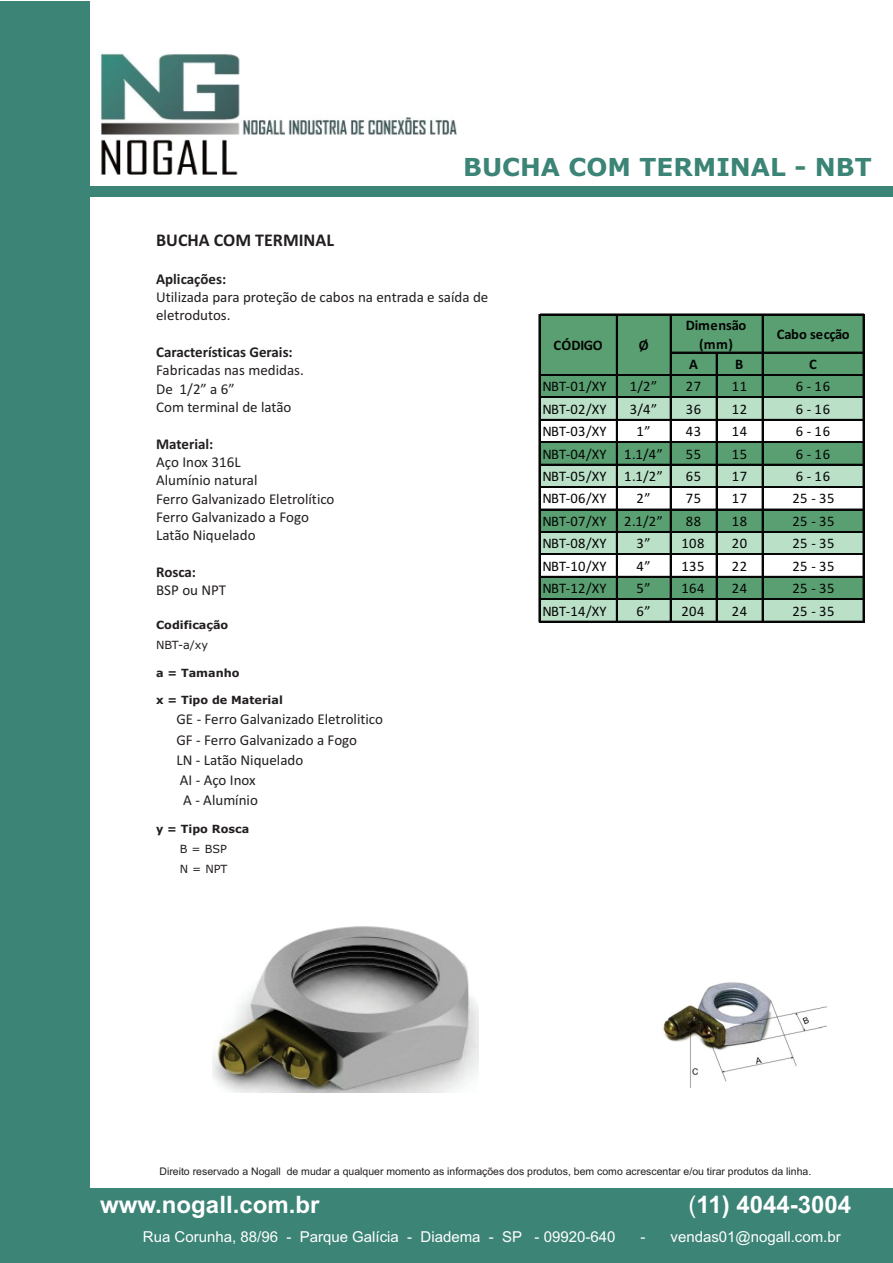
<style>
.page{position:relative;width:893px;height:1263px;background:#fff}
.page>*{position:absolute;margin:0;border:0;box-sizing:border-box;transform-origin:0 0}
.t1{font:700 24.75px "Verdana";color:#3b8476}
.t2{font:700 24px "Arial";color:#fff}
.t3{font:700 18px "Calibri";color:#231f20}
.t4{font:15px/18.3px "Calibri";color:#231f20}
.t5{font:15px "Arial";color:#fff}
.t6{font:700 15px "Calibri";color:#231f20}
.t7{font:14.55px "Calibri";letter-spacing:.03em;color:#040504}
.t8{font:700 14.55px/19px "Calibri";letter-spacing:-.015em;color:#040504;text-align:center}
.t9{font:700 11.25px "Verdana";color:#231f20}
.t10{font:11.25px/20.1px "Verdana";color:#231f20}
.t11{font:10.5px "Arial";color:#231f20}
.s1{font-weight:400}
</style>
<div class="page">
<div style="left:85px;top:187px;width:808px;height:10px;background:#3b8476"></div>
<div style="left:539px;top:314px;width:325px;height:84px;background:#599f71"></div>
<div style="left:539px;top:397px;width:325px;height:23px;background:#bae0c8"></div>
<div style="left:539px;top:442px;width:325px;height:23px;background:#599f71"></div>
<div style="left:539px;top:464px;width:325px;height:24px;background:#bae0c8"></div>
<div style="left:539px;top:509px;width:325px;height:24px;background:#599f71"></div>
<div style="left:539px;top:531px;width:325px;height:24px;background:#bae0c8"></div>
<div style="left:539px;top:576px;width:325px;height:24px;background:#599f71"></div>
<div style="left:539px;top:599px;width:325px;height:23px;background:#bae0c8"></div>
<hr style="left:539px;top:314px;width:1px;height:308px;background:#040504">
<hr style="left:616px;top:315px;width:1px;height:307px;background:#040504">
<hr style="left:670px;top:315px;width:1px;height:307px;background:#040504">
<hr style="left:762px;top:315px;width:1px;height:307px;background:#040504">
<hr style="left:863px;top:315px;width:1px;height:307px;background:#040504">
<hr style="left:716px;top:353px;width:1px;height:269px;background:#040504">
<hr style="left:540px;top:314px;width:324px;height:1px;background:#040504">
<hr style="left:671px;top:352px;width:193px;height:1px;background:#040504">
<hr style="left:540px;top:374px;width:324px;height:2px;background:#040504">
<hr style="left:540px;top:397px;width:324px;height:1px;background:#040504">
<hr style="left:540px;top:419px;width:324px;height:1px;background:#040504">
<hr style="left:540px;top:441px;width:324px;height:1px;background:#040504">
<hr style="left:540px;top:442px;width:324px;height:1px;background:#040504">
<hr style="left:540px;top:464px;width:324px;height:1px;background:#040504">
<hr style="left:540px;top:486px;width:324px;height:1px;background:#040504">
<hr style="left:540px;top:487px;width:324px;height:1px;background:#040504">
<hr style="left:540px;top:509px;width:324px;height:1px;background:#040504">
<hr style="left:540px;top:531px;width:324px;height:2px;background:#040504">
<hr style="left:540px;top:554px;width:324px;height:1px;background:#040504">
<hr style="left:540px;top:576px;width:324px;height:1px;background:#040504">
<hr style="left:540px;top:598px;width:324px;height:1px;background:#040504">
<hr style="left:540px;top:599px;width:324px;height:1px;background:#040504">
<hr style="left:540px;top:621px;width:324px;height:1px;background:#040504">
<img style="left:662px;top:982px;width:164px;height:105px">
<img style="left:213px;top:926px;width:265px;height:167px">
<div style="left:0;top:1px;width:89px;height:1262px;background:#3b8476"></div>
<img style="left:99px;top:53px;width:358px;height:122px">
<div style="left:87px;top:1188px;width:806px;height:75px;background:#3b8476"></div>
<h1 class="t1" style="left:463px;top:157px;width:410px">BUCHA COM TERMINAL - NBT</h1>
<p class="t3" style="left:156px;top:233px;width:179px">BUCHA COM TERMINAL</p>
<p class="t6" style="left:156px;top:273px;width:72px">Aplicações:</p>
<p class="t4" style="left:156px;top:289px;width:334px">Utilizada para proteção de cabos na entrada e saída de eletrodutos.</p>
<p class="t6" style="left:156px;top:346px;width:138px">Características Gerais:</p>
<p class="t4" style="left:156px;top:362px;width:149px">Fabricadas nas medidas.<br>De 1/2” a 6”<br>Com terminal de latão</p>
<p class="t6" style="left:156px;top:437px;width:59px">Material:</p>
<p class="t4" style="left:156px;top:454px;width:180px">Aço Inox 316L<br>Alumínio natural<br>Ferro Galvanizado Eletrolítico<br>Ferro Galvanizado a Fogo<br>Latão Niquelado</p>
<p class="t6" style="left:156px;top:565px;width:41px">Rosca:</p>
<p class="t4" style="left:156px;top:582px;width:72px">BSP ou NPT</p>
<p class="t9" style="left:156px;top:620px;width:74px">Codificação</p>
<p class="t10" style="left:156px;top:636px;width:54px">NBT-a/xy</p>
<p class="t9" style="left:156px;top:668px;width:85px">a = Tamanho</p>
<p class="t9" style="left:156px;top:696px;width:128px">x = Tipo de Material</p>
<p class="t4" style="left:176px;top:711px;width:208px">GE - Ferro Galvanizado Eletrolitico</p>
<p class="t4" style="left:176px;top:732px;width:182px">GF - Ferro Galvanizado a Fogo</p>
<p class="t4" style="left:176px;top:752px;width:128px">LN - Latão Niquelado</p>
<p class="t4" style="left:180px;top:772px;width:77px">AI - Aço Inox</p>
<p class="t4" style="left:183px;top:792px;width:76px">A - Alumínio</p>
<p class="t9" style="left:156px;top:824px;width:95px">y = Tipo Rosca</p>
<p class="t10" style="left:180px;top:839px;width:49px">B = BSP<br>N = NPT</p>
<p class="t8" style="left:553px;top:337px;width:51px">CÓDIGO</p>
<p class="t8" style="left:639px;top:337px;width:11px">Ø</p>
<p class="t8" style="left:686px;top:316px;width:62px">Dimensão (mm)</p>
<p class="t8" style="left:777px;top:325px;width:74px">Cabo secção</p>
<p class="t8" style="left:689px;top:356px;width:10px">A</p>
<p class="t8" style="left:735px;top:356px;width:10px">B</p>
<p class="t8" style="left:809px;top:356px;width:9px">C</p>
<p class="t7" style="left:542px;top:380px;width:66px">NBT-01/XY</p>
<p class="t7" style="left:630px;top:380px;width:29px">1/2”</p>
<p class="t7" style="left:686px;top:380px;width:17px">27</p>
<p class="t7" style="left:732px;top:380px;width:17px">11</p>
<p class="t7" style="left:796px;top:380px;width:36px">6 - 16</p>
<p class="t7" style="left:542px;top:403px;width:66px">NBT-02/XY</p>
<p class="t7" style="left:630px;top:403px;width:29px">3/4”</p>
<p class="t7" style="left:686px;top:403px;width:17px">36</p>
<p class="t7" style="left:732px;top:403px;width:17px">12</p>
<p class="t7" style="left:796px;top:403px;width:36px">6 - 16</p>
<p class="t7" style="left:542px;top:425px;width:66px">NBT-03/XY</p>
<p class="t7" style="left:636px;top:425px;width:15px">1”</p>
<p class="t7" style="left:686px;top:425px;width:17px">43</p>
<p class="t7" style="left:732px;top:425px;width:17px">14</p>
<p class="t7" style="left:796px;top:425px;width:36px">6 - 16</p>
<p class="t7" style="left:542px;top:448px;width:122px">NBT-04/XY 1.1/4”</p>
<p class="t7" style="left:686px;top:448px;width:17px">55</p>
<p class="t7" style="left:732px;top:448px;width:17px">15</p>
<p class="t7" style="left:796px;top:448px;width:36px">6 - 16</p>
<p class="t7" style="left:542px;top:470px;width:122px">NBT-05/XY 1.1/2”</p>
<p class="t7" style="left:686px;top:470px;width:17px">65</p>
<p class="t7" style="left:732px;top:470px;width:17px">17</p>
<p class="t7" style="left:796px;top:470px;width:36px">6 - 16</p>
<p class="t7" style="left:542px;top:492px;width:66px">NBT-06/XY</p>
<p class="t7" style="left:636px;top:492px;width:15px">2”</p>
<p class="t7" style="left:686px;top:492px;width:17px">75</p>
<p class="t7" style="left:732px;top:492px;width:17px">17</p>
<p class="t7" style="left:792px;top:492px;width:44px">25 - 35</p>
<p class="t7" style="left:542px;top:515px;width:122px">NBT-07/XY 2.1/2”</p>
<p class="t7" style="left:686px;top:515px;width:17px">88</p>
<p class="t7" style="left:732px;top:515px;width:17px">18</p>
<p class="t7" style="left:792px;top:515px;width:44px">25 - 35</p>
<p class="t7" style="left:542px;top:537px;width:66px">NBT-08/XY</p>
<p class="t7" style="left:636px;top:537px;width:15px">3”</p>
<p class="t7" style="left:681px;top:537px;width:25px">108</p>
<p class="t7" style="left:732px;top:537px;width:17px">20</p>
<p class="t7" style="left:792px;top:537px;width:44px">25 - 35</p>
<p class="t7" style="left:542px;top:560px;width:66px">NBT-10/XY</p>
<p class="t7" style="left:636px;top:560px;width:15px">4”</p>
<p class="t7" style="left:681px;top:560px;width:25px">135</p>
<p class="t7" style="left:732px;top:560px;width:17px">22</p>
<p class="t7" style="left:792px;top:560px;width:44px">25 - 35</p>
<p class="t7" style="left:542px;top:582px;width:66px">NBT-12/XY</p>
<p class="t7" style="left:636px;top:582px;width:15px">5”</p>
<p class="t7" style="left:681px;top:582px;width:25px">164</p>
<p class="t7" style="left:732px;top:582px;width:17px">24</p>
<p class="t7" style="left:792px;top:582px;width:44px">25 - 35</p>
<p class="t7" style="left:542px;top:605px;width:66px">NBT-14/XY</p>
<p class="t7" style="left:636px;top:605px;width:15px">6”</p>
<p class="t7" style="left:681px;top:605px;width:25px">204</p>
<p class="t7" style="left:732px;top:605px;width:17px">24</p>
<p class="t7" style="left:792px;top:605px;width:44px">25 - 35</p>
<p class="t11" style="left:159px;top:1167px;width:653px">Direito reservado a Nogall de mudar a qualquer momento as informações dos produtos, bem como acrescentar e/ou tirar produtos da linha.</p>
<h2 class="t2" style="left:100px;top:1195px;width:221px">www.nogall.com.br</h2>
<h2 class="t2" style="left:688px;top:1195px;width:164px"><span class="s1">(</span>11) 4044-3004</h2>
<p class="t5" style="left:143px;top:1231px;width:474px">Rua Corunha, 88/96 - Parque Galícia - Diadema - SP - 09920-640</p>
<p class="t5" style="left:640px;top:1231px;width:202px">- vendas01@nogall.com.br</p>
</div>
